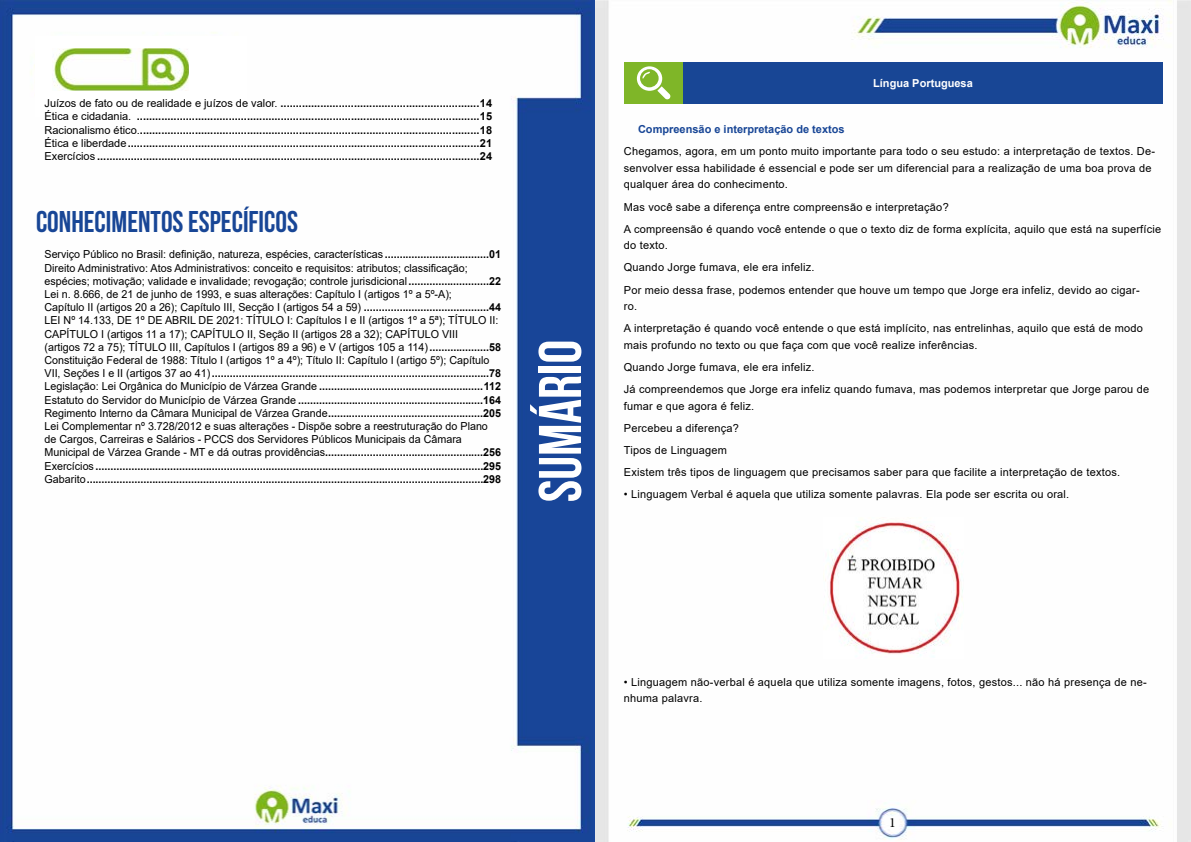
<style>
.page{position:relative;width:1191px;height:842px;background:#fff}
.page>*{position:absolute;margin:0;border:0;box-sizing:border-box;transform-origin:0 0}
.t1{font:700 60px "Bebas Neue";color:#fff}
.t2{font:700 30px "Bebas Neue";color:#184696}
.t3{font:14px "Minion Pro";color:#000}
.t4{font:11px/13.2px "Arial";color:#000}
.t5{font:11px/22.2px "Arial";letter-spacing:.02em;color:#000}
.t6{font:700 11px/13.2px "Arial";color:#000;text-align:justify}
.t7{font:700 11px "Arial";color:#184696}
.t8{font:700 11px "Arial";color:#fff}
.s1{font-weight:400}
.s2{font-weight:700}
</style>
<div class="page">
<img style="left:0;top:0;width:1191px;height:842px">
<div style="left:35px;top:36px;width:211px;height:81px;background:#fff"></div>
<img style="left:54px;top:48px;width:135px;height:43px">
<div style="left:624px;top:62px;width:59px;height:41px;background:#7fb628"></div>
<div style="left:683px;top:62px;width:479px;height:41px;background:#184695"></div>
<svg style="left:637px;top:66px;width:33px;height:34px"></svg>
<img style="left:823px;top:518px;width:140px;height:140px">
<p class="t6" style="left:45px;top:97px;width:449px"><span class="s1">Juízos de fato ou de realidade e juízos de valor.</span> .................................................................14<br><span class="s1">Ética e cidadania.</span> ................................................................................................................15<br><span class="s1">Racionalismo ético.</span>...............................................................................................................18<br><span class="s1">Ética e liberdade</span>...................................................................................................................21<br><span class="s1">Exercícios</span> .............................................................................................................................24</p>
<h2 class="t2" style="left:36px;top:205px;width:263px">CONHECIMENTOS ESPECÍFICOS</h2>
<p class="t4" style="left:45px;top:248px;width:458px">Serviço Público no Brasil: definição, natureza, espécies, características <span class="s2">...................................01<br></span>Direito Administrativo: Atos Administrativos: conceito e requisitos: atributos; classificação; espécies; motivação; validade e invalidade; revogação; controle jurisdicional<span class="s2">...........................22<br></span>Lei n. 8.666, de 21 de junho de 1993, e suas alterações: Capítulo I (artigos 1º a 5º-A);<br>Capítulo II (artigos 20 a 26); Capítulo III, Secção I (artigos 54 a 59) <span class="s2">..........................................44<br></span>LEI Nº 14.133, DE 1º DE ABRIL DE 2021: TÍTULO I: Capítulos I e II (artigos 1º a 5ª); TÍTULO II:<br>CAPÍTULO I (artigos 11 a 17); CAPÍTULO II, Seção II (artigos 28 a 32); CAPÍTULO VIII<br>(artigos 72 a 75); TÍTULO III, Capítulos I (artigos 89 a 96) e V (artigos 105 a 114)<span class="s2">....................58<br></span>Constituição Federal de 1988: Título I (artigos 1º a 4º); Título II: Capítulo I (artigo 5º); Capítulo VII, Seções I e II (artigos 37 ao 41)<span class="s2">.............................................................................................78<br></span>Legislação: Lei Orgânica do Município de Várzea Grande <span class="s2">.......................................................112<br></span>Estatuto do Servidor do Município de Várzea Grande <span class="s2">..............................................................164<br></span>Regimento Interno da Câmara Municipal de Várzea Grande<span class="s2">....................................................205<br></span>Lei Complementar nº 3.728/2012 e suas alterações - Dispõe sobre a reestruturação do Plano de Cargos, Carreiras e Salários - PCCS dos Servidores Públicos Municipais da Câmara Municipal de Várzea Grande - MT e dá outras providências<span class="s2">.....................................................256<br></span>Exercícios <span class="s2">..................................................................................................................................295<br></span>Gabarito<span class="s2">.....................................................................................................................................298</span></p>
<h1 class="t1" style="left:527px;top:502px;width:164px;rotate:-90deg">sumário</h1>
<p class="t8" style="left:873px;top:75px;width:101px">Língua Portuguesa</p>
<p class="t7" style="left:638px;top:122px;width:208px">Compreensão e interpretação de textos</p>
<p class="t5" style="left:624px;top:143px;width:533px;line-height:16.5px">Chegamos, agora, em um ponto muito importante para todo o seu estudo: a interpretação de textos. De&shy;senvolver essa habilidade é essencial e pode ser um diferencial para a realização de uma boa prova de qualquer área do conhecimento.</p>
<p class="t5" style="left:624px;top:196px;width:539px">Mas você sabe a diferença entre compreensão e interpretação?<br>A compreensão é quando você entende o que o texto diz de forma explícita, aquilo que está na superfície</p>
<p class="t5" style="left:624px;top:234px;width:517px">do texto.<br>Quando Jorge fumava, ele era infeliz.<br>Por meio dessa frase, podemos entender que houve um tempo que Jorge era infeliz, devido ao cigar-</p>
<p class="t5" style="left:624px;top:295px;width:520px">ro.<br>A interpretação é quando você entende o que está implícito, nas entrelinhas, aquilo que está de modo</p>
<p class="t5" style="left:624px;top:334px;width:527px">mais profundo no texto ou que faça com que você realize inferências.<br>Quando Jorge fumava, ele era infeliz.<br>Já compreendemos que Jorge era infeliz quando fumava, mas podemos interpretar que Jorge parou de</p>
<p class="t5" style="left:624px;top:395px;width:498px">fumar e que agora é feliz.<br>Percebeu a diferença?<br>Tipos de Linguagem<br>Existem três tipos de linguagem que precisamos saber para que facilite a interpretação de textos.</p>
<p class="t5" style="left:624px;top:483px;width:447px">• Linguagem Verbal é aquela que utiliza somente palavras. Ela pode ser escrita ou oral.</p>
<p class="t5" style="left:624px;top:674px;width:524px;line-height:16.5px">• Linguagem não-verbal é aquela que utiliza somente imagens, fotos, gestos... não há presença de ne&shy;nhuma palavra.</p>
<p class="t3" style="left:889px;top:813px;width:8px">1</p>
</div>
